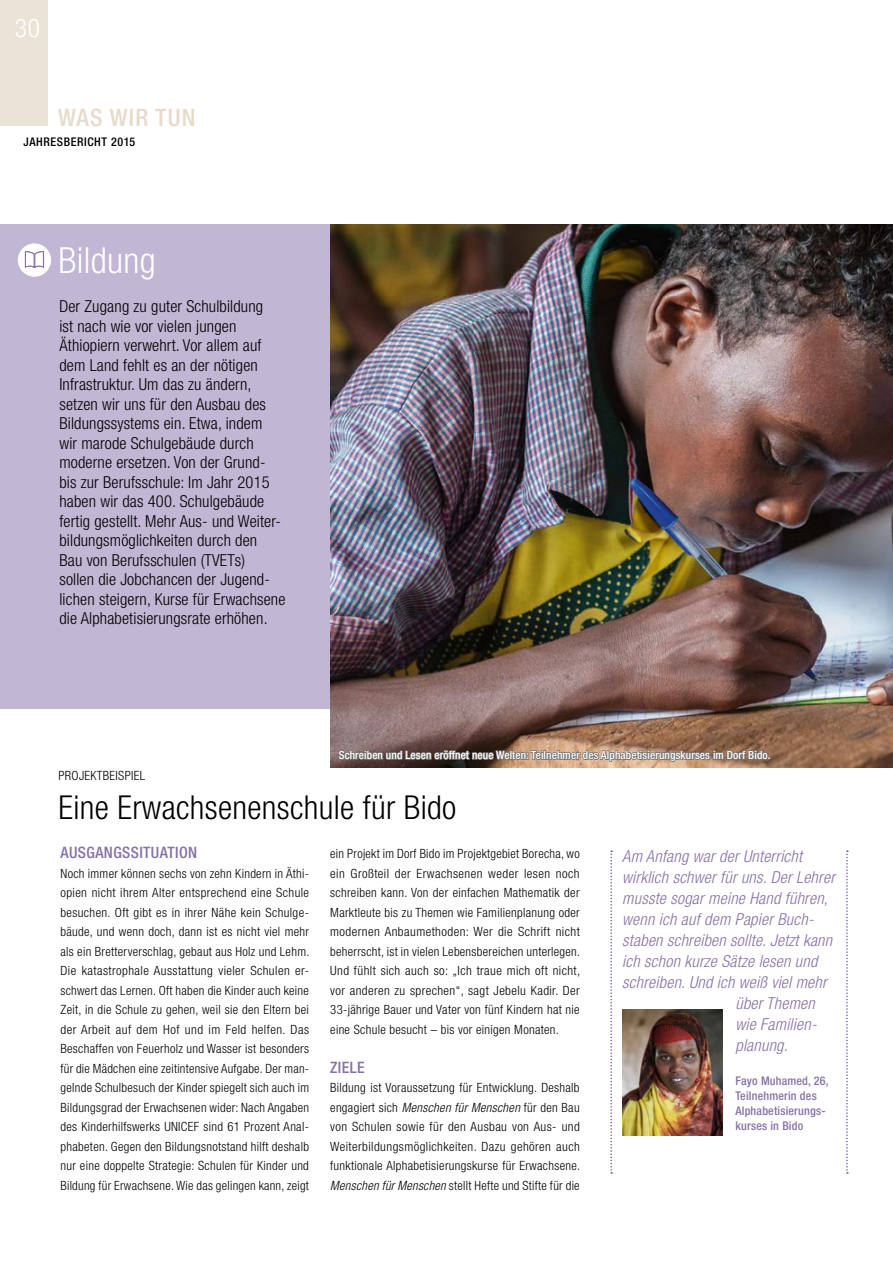
<style>
.page{position:relative;width:893px;height:1263px;background:#fff}
.page>*{position:absolute;margin:0;border:0;box-sizing:border-box;transform-origin:0 0}
.Head_A{font:300 condensed 36px "Helvetica Neue LT Std";letter-spacing:.01em;color:#fff}
.Head_B{font:300 condensed 33px "Helvetica Neue LT Std";letter-spacing:.01em;color:#000}
.t1{font:300 condensed 25.5px "Helvetica Neue LT Std";color:#fff}
.t2{font:500 condensed 24px "Helvetica Neue LT Std";letter-spacing:.05em;color:#e6dbcb}
.vorspann{font:300 condensed 16.5px/19.5px "Helvetica Neue LT Std";letter-spacing:.01em;color:#000}
.Zitate_Projektteil{font:italic 300 condensed 16.5px "Helvetica Neue LT Std";letter-spacing:.015em;color:#8771a6}
.Sublines_sand{font:500 condensed 15.75px "Helvetica Neue LT Std";letter-spacing:.025em;color:#8771a6}
.fließ__block{font:300 condensed 12.75px/19.5px "Helvetica Neue LT Std";letter-spacing:.025em;color:#000;text-align:justify}
.Overhead{font:300 condensed 12.75px "Helvetica Neue LT Std";letter-spacing:.025em;color:#000}
.Zitat_Leistungstabel{font:500 condensed 12px/15px "Helvetica Neue LT Std";letter-spacing:.015em;color:#8771a6}
.t3{font:500 condensed 12px "Helvetica Neue LT Std";letter-spacing:.05em;color:#000}
.BU_weiss{font:500 condensed 11.25px "Helvetica Neue LT Std";letter-spacing:.01em;color:#fff}
.s1{font-style:italic}
</style>
<div class="page">
<div style="left:0;top:0;width:48px;height:126px;background:#ebe3d5"></div>
<div style="left:0;top:225px;width:893px;height:484px;background:#c1b6d4"></div>
<img style="left:330px;top:225px;width:563px;height:542px">
<svg style="left:610px;top:850px;width:2px;height:324px"></svg>
<svg style="left:846px;top:850px;width:2px;height:324px"></svg>
<img style="left:622px;top:1009px;width:101px;height:126px">
<svg style="left:338px;top:735px;width:432px;height:33px;background:#876c5c"></svg>
<div style="left:18px;top:243px;width:33px;height:34px;background:#fff;border-radius:50%"></div>
<svg style="left:24px;top:251px;width:21px;height:18px"></svg>
<h3 class="t1" style="left:15px;top:14px;width:27px">30</h3>
<h3 class="t2" style="left:58px;top:103px;width:139px">WAS WIR TUN</h3>
<p class="t3" style="left:23px;top:134px;width:113px">JAHRESBERICHT 2015</p>
<p class="Head_A" style="left:58px;top:240px;width:99px">Bildung</p>
<p class="vorspann" style="left:59px;top:296px;width:205px">Der Zugang zu guter Schulbildung</p>
<p class="vorspann" style="left:59px;top:316px;width:208px">ist nach wie vor vielen jungen<br>Äthiopiern verwehrt. Vor allem auf dem Land fehlt es an der nötigen<br>Infrastruktur. Um das zu ändern, setzen wir uns für den Ausbau des<br>Bildungssystems ein. Etwa, indem</p>
<p class="vorspann" style="left:59px;top:433px;width:228px">wir marode Schulgebäude durch moderne ersetzen. Von der Grund&shy;bis zur Berufsschule: Im Jahr 2015 haben wir das 400. Schulgebäude fertig gestellt. Mehr Aus- und Weiter&shy;bildungsmöglichkeiten durch den<br>Bau von Berufsschulen (TVETs)<br>sollen die Jobchancen der Jugend&shy;lichen steigern, Kurse für Erwachsene die Alphabetisierungsrate erhöhen.</p>
<p class="BU_weiss" style="left:339px;top:748px;width:433px">Schreiben und Lesen eröffnet neue Welten: Teilnehmer des Alphabetisierungskurses im Dorf Bido.</p>
<p class="Overhead" style="left:58px;top:768px;width:88px">PROJEKTBEISPIEL</p>
<p class="Head_B" style="left:58px;top:788px;width:399px">Eine Erwachsenenschule für Bido</p>
<p class="Sublines_sand" style="left:61px;top:843px;width:138px">AUSGANGSSITUATION</p>
<p class="fließ__block" style="left:61px;top:863px;width:250px">Noch immer können sechs von zehn Kindern in Äthi&shy;opien nicht ihrem Alter entsprechend eine Schule besuchen. Oft gibt es in ihrer Nähe kein Schulge&shy;bäude, und wenn doch, dann ist es nicht viel mehr als ein Bretterverschlag, gebaut aus Holz und Lehm.<br>Die katastrophale Ausstattung vieler Schulen er&shy;schwert das Lernen. Oft haben die Kinder auch keine Zeit, in die Schule zu gehen, weil sie den Eltern bei der Arbeit auf dem Hof und im Feld helfen. Das Beschaffen von Feuerholz und Wasser ist besonders für die Mädchen eine zeitintensive Aufgabe. Der man&shy;gelnde Schulbesuch der Kinder spiegelt sich auch im Bildungsgrad der Erwachsenen wider: Nach Angaben des Kinderhilfswerks UNICEF sind 61 Prozent Anal&shy;phabeten. Gegen den Bildungsnotstand hilft deshalb nur eine doppelte Strategie: Schulen für Kinder und Bildung für Erwachsene. Wie das gelingen kann, zeigt</p>
<p class="fließ__block" style="left:330px;top:844px;width:251px">ein Projekt im Dorf Bido im Projektgebiet Borecha, wo ein Großteil der Erwachsenen weder lesen noch schreiben kann. Von der einfachen Mathematik der Marktleute bis zu Themen wie Familienplanung oder modernen Anbaumethoden: Wer die Schrift nicht beherrscht, ist in vielen Lebensbereichen unterlegen.<br>Und fühlt sich auch so: „Ich traue mich oft nicht, vor anderen zu sprechen“, sagt Jebelu Kadir. Der 33-jährige Bauer und Vater von fünf Kindern hat nie eine Schule besucht – bis vor einigen Monaten.</p>
<p class="Sublines_sand" style="left:330px;top:1058px;width:36px">ZIELE</p>
<p class="fließ__block" style="left:330px;top:1078px;width:251px">Bildung ist Voraussetzung für Entwicklung. Deshalb engagiert sich <span class="s1">Menschen für Menschen</span> für den Bau von Schulen sowie für den Ausbau von Aus- und Weiterbildungsmöglichkeiten. Dazu gehören auch funktionale Alphabetisierungskurse für Erwachsene.<br><span class="s1">Menschen für Menschen</span> stellt Hefte und Stifte für die</p>
<p class="Zitate_Projektteil" style="left:622px;top:847px;width:181px">Am Anfang war der Unterricht</p>
<p class="Zitate_Projektteil" style="left:622px;top:868px;width:214px">wirklich schwer für uns. Der Lehrer</p>
<p class="Zitate_Projektteil" style="left:622px;top:889px;width:207px">musste sogar meine Hand führen,</p>
<p class="Zitate_Projektteil" style="left:622px;top:910px;width:193px">wenn ich auf dem Papier Buch-</p>
<p class="Zitate_Projektteil" style="left:622px;top:931px;width:211px">staben schreiben sollte. Jetzt kann</p>
<p class="Zitate_Projektteil" style="left:622px;top:952px;width:197px">ich schon kurze Sätze lesen und</p>
<p class="Zitate_Projektteil" style="left:622px;top:973px;width:206px">schreiben. Und ich weiß viel mehr</p>
<p class="Zitate_Projektteil" style="left:735px;top:994px;width:81px">über Themen</p>
<p class="Zitate_Projektteil" style="left:735px;top:1015px;width:83px">wie Familien-</p>
<p class="Zitate_Projektteil" style="left:735px;top:1036px;width:54px">planung.</p>
<p class="Zitat_Leistungstabel" style="left:735px;top:1072px;width:95px">Fayo Muhamed, 26,<br>Teilnehmerin des<br>Alphabetisierungs&shy;kurses in Bido</p>
</div>
